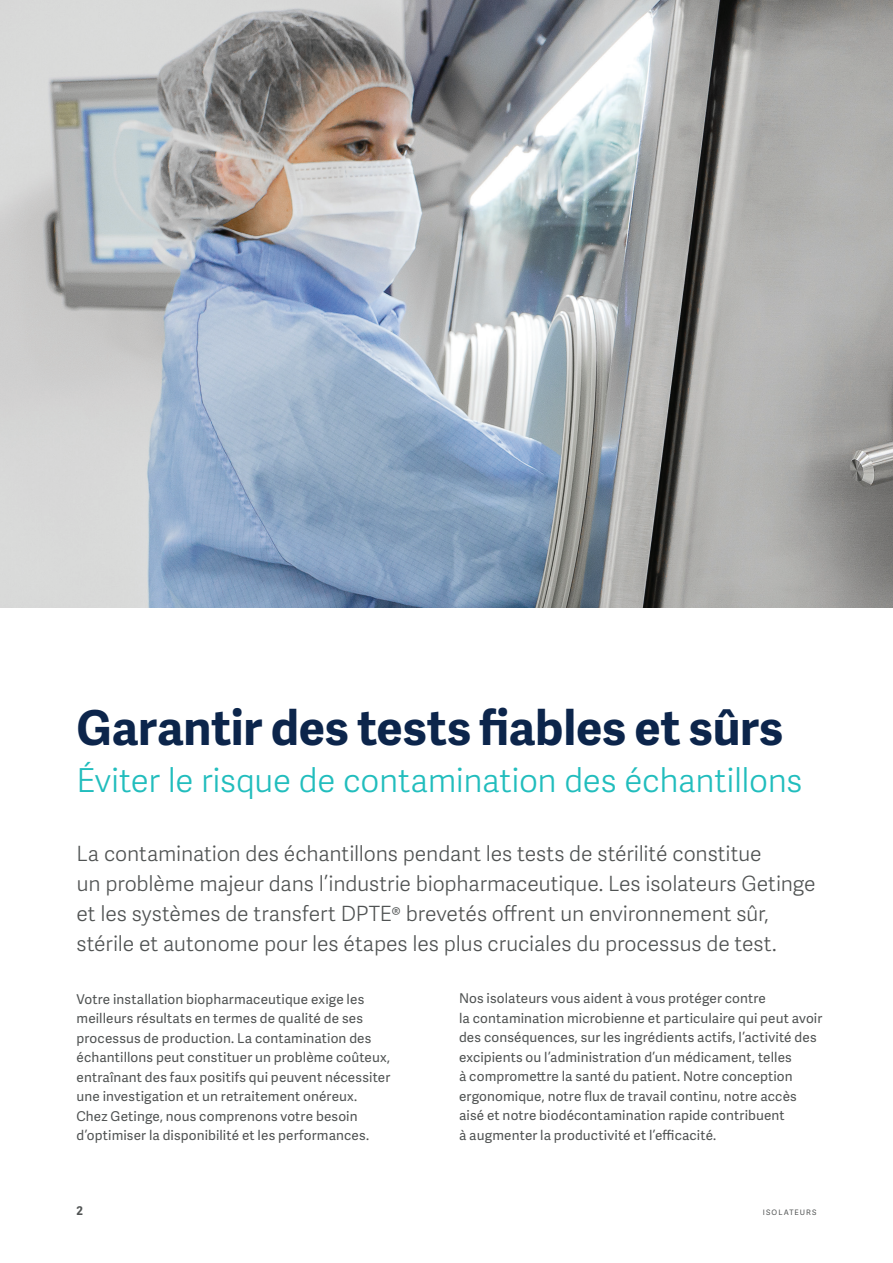
<style>
.page{position:relative;width:893px;height:1263px;background:#fff}
.page>*{position:absolute;margin:0;border:0;box-sizing:border-box;transform-origin:0 0}
.t1{font:700 48px "Adelle Sans";letter-spacing:-.005em;color:#0c254b}
.t2{font:300 33px "Adelle Sans";letter-spacing:-.01em;color:#21bdbd}
.t3{font:300 21px/30px "Adelle Sans";letter-spacing:-.005em;color:#505353}
.t4{font:13.5px/19.5px "Adelle Sans";letter-spacing:.01em;color:#505353}
.t5{font:700 12px "Adelle Sans";color:#505353}
.t6{font:7.5px "Adelle Sans";letter-spacing:.145em;color:#505353}
</style>
<div class="page">
<img style="left:0;top:0;width:893px;height:608px">
<h1 class="t1" style="left:77px;top:692px;width:708px">Garantir des tests fiables et sûrs</h1>
<h2 class="t2" style="left:77px;top:757px;width:727px">Éviter le risque de contamination des échantillons</h2>
<p class="t3" style="left:77px;top:837px;width:741px">La contamination des échantillons pendant les tests de stérilité constitue<br>un problème majeur dans l’industrie biopharmaceutique. Les isolateurs Getinge et les systèmes de transfert DPTE® brevetés offrent un environnement sûr, stérile et autonome pour les étapes les plus cruciales du processus de test.</p>
<p class="t4" style="left:77px;top:988px;width:315px">Votre installation biopharmaceutique exige les meilleurs résultats en termes de qualité de ses processus de production. La contamination des échantillons peut constituer un problème coûteux, entraînant des faux positifs qui peuvent nécessiter une investigation et un retraitement onéreux.<br>Chez Getinge, nous comprenons votre besoin d’optimiser la disponibilité et les performances.</p>
<p class="t4" style="left:459px;top:988px;width:365px">Nos isolateurs vous aident à vous protéger contre<br>la contamination microbienne et particulaire qui peut avoir des conséquences, sur les ingrédients actifs, l’activité des excipients ou l’administration d’un médicament, telles<br>à compromettre la santé du patient. Notre conception ergonomique, notre flux de travail continu, notre accès aisé et notre biodécontamination rapide contribuent<br>à augmenter la productivité et l’efficacité.</p>
<p class="t5" style="left:77px;top:1202px;width:8px">2</p>
<p class="t6" style="left:763px;top:1207px;width:55px">ISOLATEURS</p>
</div>
